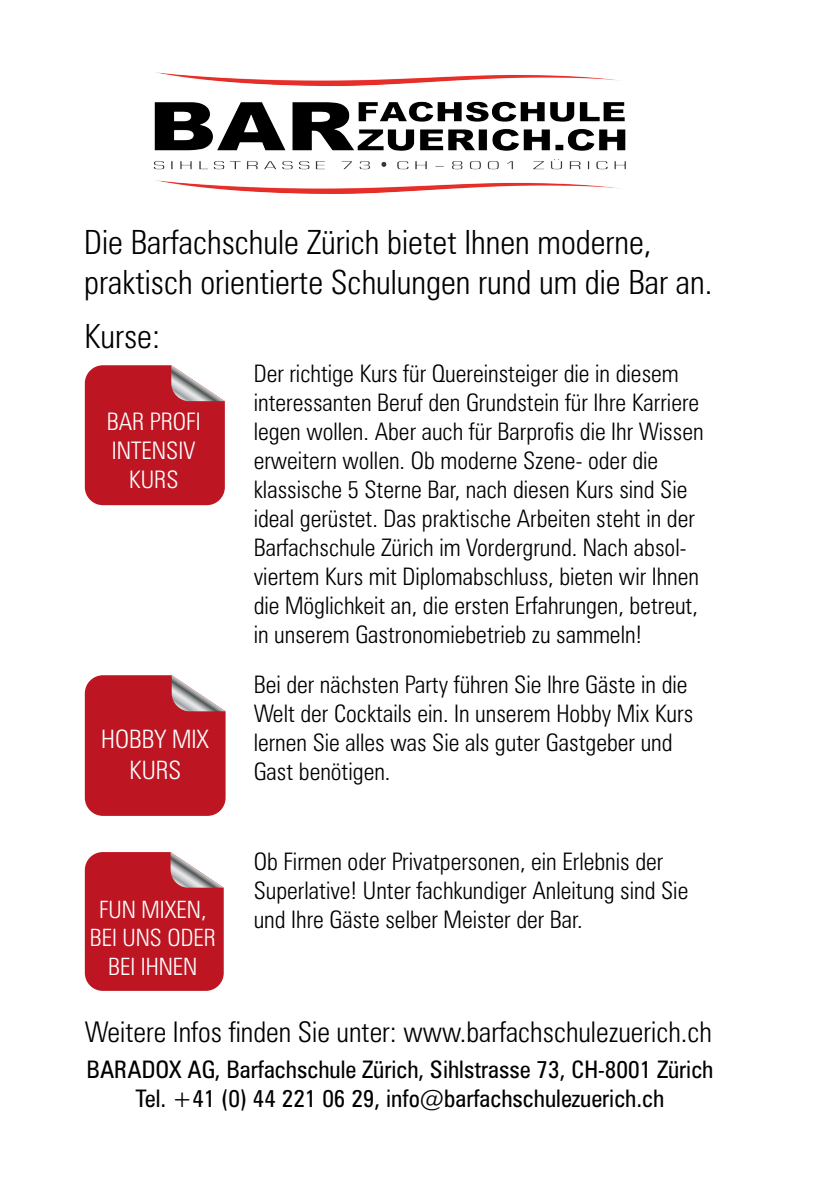
<style>
.page{position:relative;width:840px;height:1191px;background:#fff}
.page>*{position:absolute;margin:0;border:0;box-sizing:border-box;transform-origin:0 0}
.t1{font:300 condensed 33.4px/40.2px "Zurich BT";color:#000}
.t2{font:300 condensed 28.6px "Zurich BT";color:#000}
.t3{font:300 condensed 25.4px/30.4px "Zurich BT";color:#fff;text-align:center}
.t4{font:300 condensed 24.2px/29px "Zurich BT";color:#000}
.t5{font:condensed 24.2px/29px "Zurich BT";color:#000;text-align:center}
.t6{font:300 condensed 24.2px/29px "Zurich BT";color:#fff;text-align:center}
.t7{font:300 condensed 24px/28.6px "Zurich BT";color:#fff;text-align:center}
</style>
<div class="page">
<svg style="left:85px;top:365px;width:140px;height:140px;background:#bf2a35"></svg>
<svg style="left:85px;top:852px;width:138px;height:139px;background:#bf2a35"></svg>
<svg style="left:85px;top:675px;width:140px;height:141px;background:#bf2a35"></svg>
<img style="left:153px;top:72px;width:473px;height:121px">
<p class="t1" style="left:84px;top:221px;width:629px">Die Barfachschule Zürich bietet Ihnen moderne, praktisch orientierte Schulungen rund um die Bar an.</p>
<p class="t1" style="left:84px;top:315px;width:77px">Kurse:</p>
<p class="t4" style="left:253px;top:358px;width:451px">Der richtige Kurs für Quereinsteiger die in diesem interessanten Beruf den Grundstein für Ihre Karriere legen wollen. Aber auch für Barprofis die Ihr Wissen erweitern wollen. Ob moderne Szene- oder die klassische 5 Sterne Bar, nach diesen Kurs sind Sie ideal gerüstet. Das praktische Arbeiten steht in der Barfachschule Zürich im Vordergrund. Nach absol&shy;viertem Kurs mit Diplomabschluss, bieten wir Ihnen die Möglichkeit an, die ersten Erfahrungen, betreut, in unserem Gastronomiebetrieb zu sammeln!</p>
<p class="t6" style="left:107px;top:406px;width:95px">BAR PROFI<br>INTENSIV<br>KURS</p>
<p class="t3" style="left:101px;top:723px;width:109px">HOBBY MIX<br>KURS</p>
<p class="t7" style="left:90px;top:894px;width:127px">FUN MIXEN,<br>BEI UNS ODER<br>BEI IHNEN</p>
<p class="t4" style="left:253px;top:670px;width:441px">Bei der nächsten Party führen Sie Ihre Gäste in die Welt der Cocktails ein. In unserem Hobby Mix Kurs lernen Sie alles was Sie als guter Gastgeber und Gast benötigen.</p>
<p class="t4" style="left:253px;top:846px;width:436px">Ob Firmen oder Privatpersonen, ein Erlebnis der<br>Superlative! Unter fachkundiger Anleitung sind Sie und Ihre Gäste selber Meister der Bar.</p>
<p class="t2" style="left:85px;top:1014px;width:628px">Weitere Infos finden Sie unter: www.barfachschulezuerich.ch</p>
<p class="t5" style="left:86px;top:1054px;width:628px">BARADOX AG, Barfachschule Zürich, Sihlstrasse 73, CH-8001 Zürich<br>Tel. +41 (0) 44 221 06 29, info@barfachschulezuerich.ch</p>
</div>
